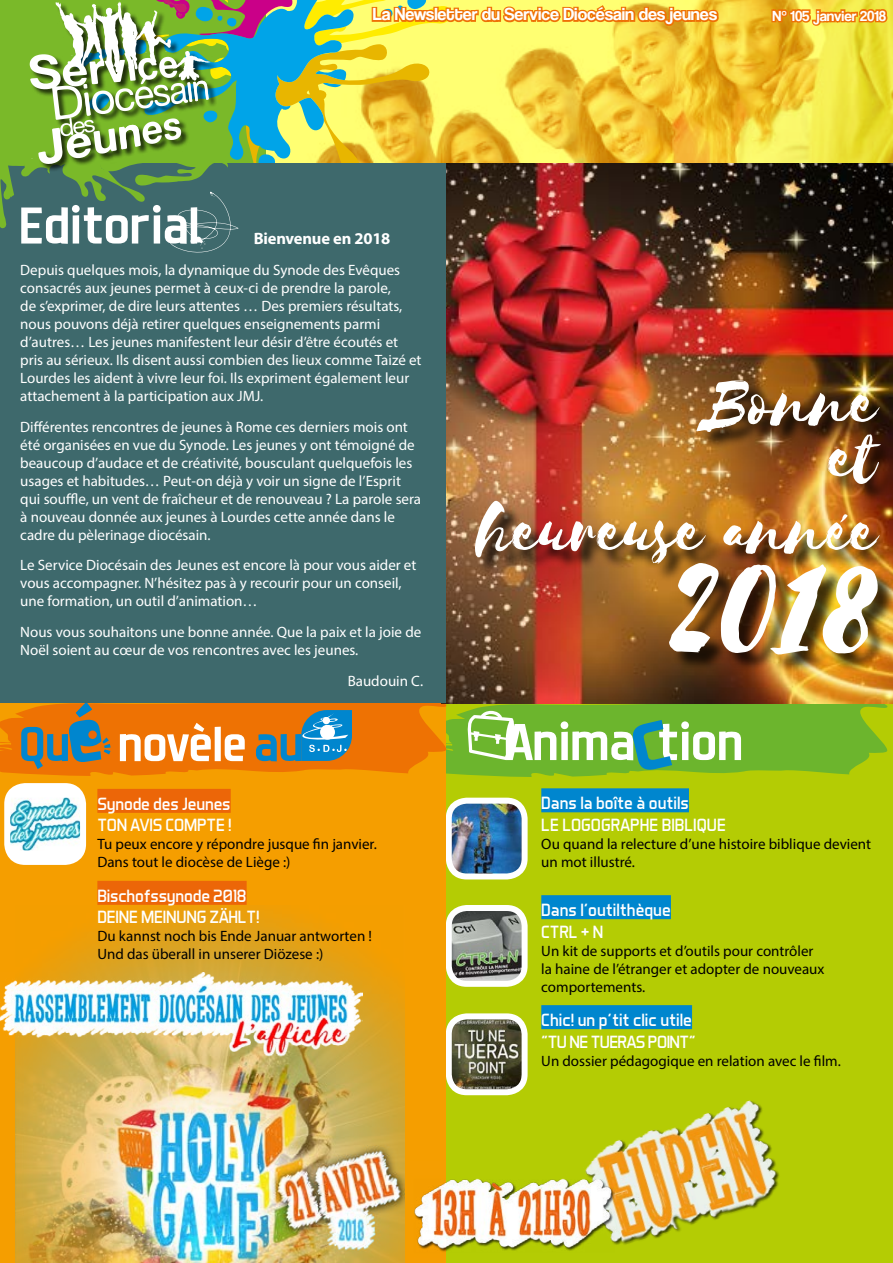
<style>
.page{position:relative;width:893px;height:1263px;background:#fff}
.page>*{position:absolute;margin:0;border:0;box-sizing:border-box;transform-origin:0 0}
.t1{font:160.05px "Selima";color:#fff}
.t2{font:78.45px/73.7px "Selima";color:#fff;text-align:right}
.t3{font:18px/21.6px "Aero Matics";color:#fff}
.t4{font:18px "Coolvetica Rg";color:#fff}
.t5{font:700 16.5px "Myriad Pro";letter-spacing:-.01em;color:#fff}
.t6{font:15px/18px "Myriad Pro";color:#fff}
.t7{font:15px/18px "Myriad Pro";color:#000}
.t8{font:15px "Coolvetica Rg";color:#fff}
</style>
<div class="page">
<div style="left:446px;top:702px;width:447px;height:561px;background:#b4cc04"></div>
<img style="left:453px;top:1020px;width:68px;height:68px">
<div style="left:446px;top:1013px;width:82px;height:82px;border:6px solid #fff;border-radius:18px"></div>
<img style="left:453px;top:912px;width:68px;height:68px">
<div style="left:446px;top:905px;width:82px;height:82px;border:6px solid #fff;border-radius:18px"></div>
<img style="left:453px;top:805px;width:68px;height:67px">
<div style="left:446px;top:798px;width:82px;height:81px;border:6px solid #fff;border-radius:18px"></div>
<div style="left:541px;top:788px;width:148px;height:24px;background:#0086ce"></div>
<div style="left:541px;top:895px;width:130px;height:24px;background:#0086ce"></div>
<div style="left:541px;top:1005px;width:151px;height:24px;background:#0086ce"></div>
<div style="left:0;top:702px;width:446px;height:561px;background:#f59e00"></div>
<svg style="left:0;top:703px;width:889px;height:74px;background:#a9a13d"></svg>
<img style="left:16px;top:909px;width:388px;height:354px">
<img style="left:591px;top:1100px;width:188px;height:145px">
<img style="left:439px;top:1162px;width:175px;height:90px">
<img style="left:20px;top:991px;width:419px;height:270px">
<img style="left:0;top:972px;width:363px;height:87px">
<div style="left:97px;top:789px;width:134px;height:24px;background:#ec6608"></div>
<div style="left:97px;top:881px;width:150px;height:24px;background:#ec6608"></div>
<div style="left:7px;top:786px;width:76px;height:76px;background:#fff;border-radius:18px"></div>
<img style="left:11px;top:798px;width:68px;height:52px">
<div style="left:4px;top:783px;width:82px;height:82px;border:6px solid #fff;border-radius:18px"></div>
<img style="left:446px;top:162px;width:447px;height:541px">
<div style="left:477px;top:383px;width:416px;height:290px;background:#000;opacity:.75"></div>
<div style="left:0;top:159px;width:446px;height:544px;background:#3e696c"></div>
<img style="left:721px;top:0;width:172px;height:162px">
<svg style="left:770px;top:4px;width:120px;height:24px;background:#eda924"></svg>
<img style="left:0;top:0;width:721px;height:257px">
<p class="t4" style="left:373px;top:4px;width:346px">La Newsletter du Service Diocésain des jeunes</p>
<p class="t8" style="left:773px;top:7px;width:115px">N° 105 janvier 2018</p>
<p class="t5" style="left:254px;top:228px;width:138px">Bienvenue en 2018</p>
<p class="t6" style="left:20px;top:261px;width:403px">Depuis quelques mois, la dynamique du Synode des Evêques consacrés aux jeunes permet à ceux-ci de prendre la parole,<br>de s’exprimer, de dire leurs attentes … Des premiers résultats, nous pouvons déjà retirer quelques enseignements parmi d’autres… Les jeunes manifestent leur désir d’être écoutés et pris au sérieux. Ils disent aussi combien des lieux comme Taizé et Lourdes les aident à vivre leur foi. Ils expriment également leur attachement à la participation aux JMJ.</p>
<p class="t6" style="left:20px;top:417px;width:402px">Différentes rencontres de jeunes à Rome ces derniers mois ont été organisées en vue du Synode. Les jeunes y ont témoigné de beaucoup d’audace et de créativité, bousculant quelquefois les usages et habitudes… Peut-on déjà y voir un signe de l’Esprit qui souffle, un vent de fraîcheur et de renouveau ? La parole sera à nouveau donnée aux jeunes à Lourdes cette année dans le cadre du pèlerinage diocésain.</p>
<p class="t6" style="left:20px;top:556px;width:398px">Le Service Diocésain des Jeunes est encore là pour vous aider et vous accompagner. N’hésitez pas à y recourir pour un conseil, une formation, un outil d’animation…</p>
<p class="t6" style="left:20px;top:623px;width:403px">Nous vous souhaitons une bonne année. Que la paix et la joie de<br>Noël soient au cœur de vos rencontres avec les jeunes.</p>
<p class="t6" style="left:348px;top:672px;width:77px">Baudouin C.</p>
<p class="t3" style="left:97px;top:793px;width:136px">Synode des Jeunes<br>Ton avis compte !</p>
<p class="t7" style="left:97px;top:835px;width:281px">Tu peux encore y répondre jusque fin janvier.<br>Dans tout le diocèse de Liège :)</p>
<p class="t3" style="left:97px;top:884px;width:164px">Bischofssynode 2018<br>Deine Meinung zählt!</p>
<p class="t7" style="left:97px;top:927px;width:276px">Du kannst noch bis Ende Januar antworten !<br>Und das überall in unserer Diözese :)</p>
<h2 class="t2" style="left:707px;top:368px;width:172px">Bonne</h2>
<h2 class="t2" style="left:477px;top:423px;width:402px">et<br>heureuse année</h2>
<h1 class="t1" style="left:669px;top:519px;width:210px">2018</h1>
<p class="t3" style="left:541px;top:792px;width:186px">Dans la boîte à outils<br>Le logographe biblique</p>
<p class="t7" style="left:541px;top:835px;width:331px">Ou quand la relecture d’une histoire biblique devient un mot illustré.</p>
<p class="t3" style="left:541px;top:899px;width:131px">Dans l’outilthèque<br>CTRL + N</p>
<p class="t7" style="left:541px;top:941px;width:285px">Un kit de supports et d’outils pour contrôler la haine de l’étranger et adopter de nouveaux comportements.</p>
<p class="t3" style="left:541px;top:1009px;width:156px">Chic! un p’tit clic utile "Tu ne tueras point"</p>
<p class="t7" style="left:541px;top:1051px;width:301px">Un dossier pédagogique en relation avec le film.</p>
</div>
